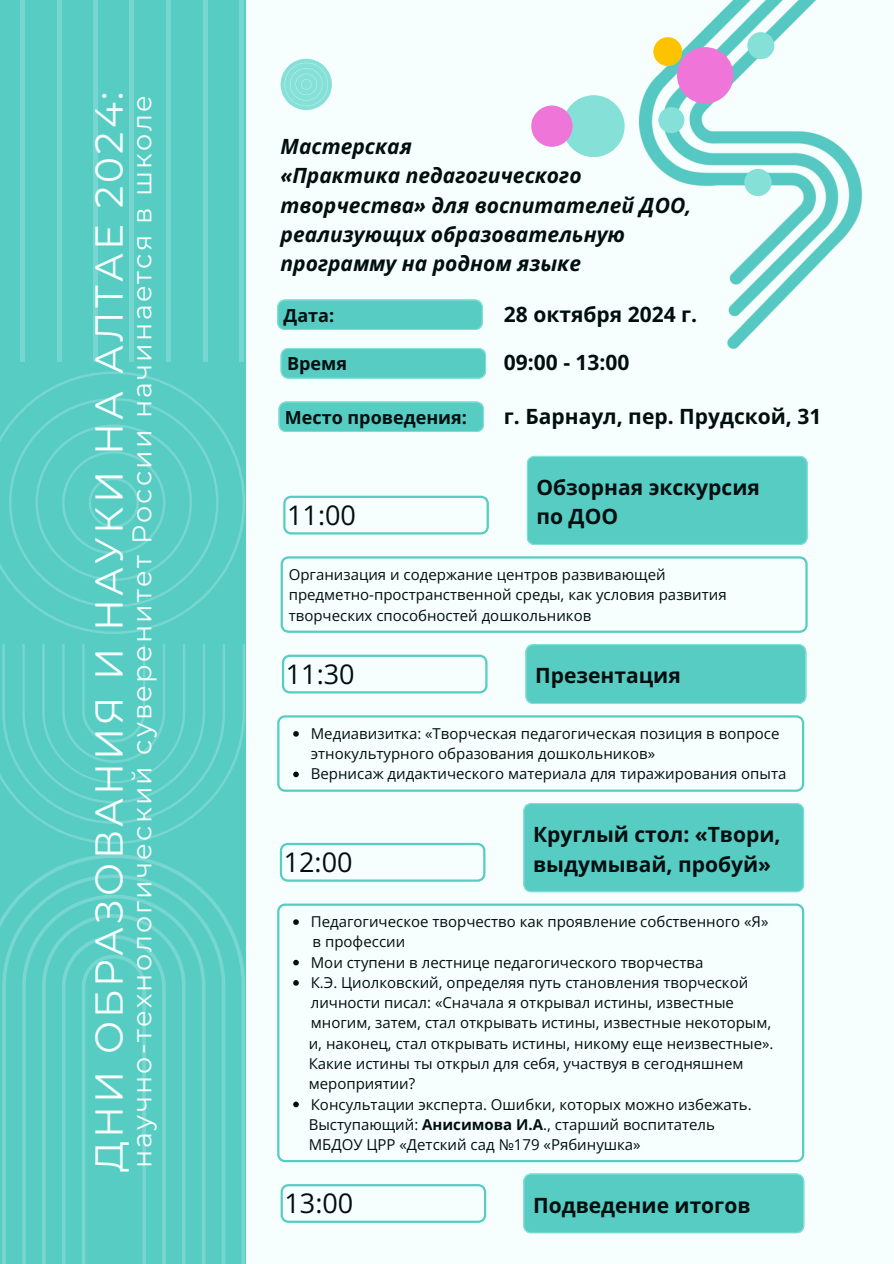
<style>
.page{position:relative;width:894px;height:1264px;background:#fff}
.page>*{position:absolute;margin:0;border:0;box-sizing:border-box;transform-origin:0 0}
.t1{font:39px "Montserrat";letter-spacing:.08em;color:#f7fffe}
.t2{font:27px "Montserrat";letter-spacing:.08em;color:#f7fffe}
.t3{font:27px "Open Sans";color:#000e0f}
.t4{font:700 21px/29.2px "Open Sans";color:#000e0f}
.t5{font:italic 700 21px/29.2px "Open Sans";color:#000e0f}
.t6{font:700 18px "Open Sans";color:#000e0f}
.t7{font:15px/20.2px "Open Sans";color:#000e0f}
.s1{font-weight:700}
</style>
<div class="page">
<div style="left:0;top:0;width:893px;height:1263px;background:#f7fffe"></div>
<div style="left:0;top:0;width:245px;height:1263px;background:#56ccc3"></div>
<svg style="left:0;top:854px;width:245px;height:409px"></svg>
<svg style="left:0;top:371px;width:245px;height:262px"></svg>
<svg style="left:0;top:644px;width:245px;height:200px"></svg>
<div style="left:20px;top:0;width:5px;height:362px;background:#77d6cf"></div>
<hr style="left:57px;top:0;width:4px;height:362px;background:#77d6cf">
<div style="left:93px;top:0;width:5px;height:362px;background:#77d6cf"></div>
<hr style="left:130px;top:0;width:4px;height:362px;background:#77d6cf">
<hr style="left:166px;top:0;width:4px;height:362px;background:#77d6cf">
<hr style="left:203px;top:0;width:4px;height:362px;background:#77d6cf">
<div style="left:239px;top:0;width:5px;height:362px;background:#77d6cf"></div>
<svg style="left:280px;top:58px;width:52px;height:52px"></svg>
<div style="left:562px;top:95px;width:62px;height:62px;background:#85e0d7;border-radius:50%"></div>
<div style="left:531px;top:105px;width:41px;height:42px;background:#ef75d9;border-radius:50%"></div>
<img style="left:639px;top:0;width:222px;height:348px">
<div style="left:744px;top:169px;width:27px;height:27px;background:#85e0d7;border-radius:50%"></div>
<div style="left:747px;top:32px;width:27px;height:27px;background:#85e0d7;border-radius:50%"></div>
<div style="left:658px;top:107px;width:26px;height:26px;background:#85e0d7;border-radius:50%"></div>
<div style="left:676px;top:47px;width:57px;height:57px;background:#ef75d9;border-radius:50%"></div>
<div style="left:653px;top:37px;width:29px;height:29px;background:#fdc300;border-radius:50%"></div>
<svg style="left:280px;top:556px;width:527px;height:77px"></svg>
<svg style="left:280px;top:348px;width:206px;height:31px;background:#5bcec5"></svg>
<svg style="left:277px;top:299px;width:205px;height:31px;background:#5bcec5"></svg>
<svg style="left:278px;top:401px;width:206px;height:31px;background:#5ccec5"></svg>
<svg style="left:283px;top:495px;width:205px;height:39px"></svg>
<div style="left:526px;top:456px;width:281px;height:89px;background:#56ccc3"></div>
<svg style="left:277px;top:715px;width:527px;height:76px"></svg>
<svg style="left:277px;top:903px;width:526px;height:259px"></svg>
<svg style="left:293px;top:919px;width:6px;height:5px"></svg>
<svg style="left:293px;top:959px;width:6px;height:6px"></svg>
<svg style="left:293px;top:980px;width:6px;height:5px"></svg>
<svg style="left:293px;top:1101px;width:6px;height:6px"></svg>
<svg style="left:282px;top:654px;width:205px;height:39px"></svg>
<div style="left:525px;top:644px;width:281px;height:60px;background:#56ccc3"></div>
<svg style="left:280px;top:842px;width:205px;height:39px"></svg>
<div style="left:523px;top:803px;width:281px;height:89px;background:#56ccc3"></div>
<svg style="left:280px;top:1184px;width:206px;height:38px"></svg>
<div style="left:523px;top:1173px;width:281px;height:60px;background:#56ccc3"></div>
<p class="t1" style="left:85px;top:1172px;width:1082px;rotate:-90deg">ДНИ ОБРАЗОВАНИЯ И НАУКИ НА АЛТАЕ 2024:</p>
<p class="t2" style="left:125px;top:1167px;width:1073px;rotate:-90deg">научно-технологический суверенитет России начинается в школе</p>
<p class="t5" style="left:280px;top:131px;width:133px">Мастерская</p>
<h1 class="t5" style="left:280px;top:161px;width:412px">«Практика педагогического творчества» для воспитателей ДОО, реализующих образовательную программу на родном языке</h1>
<h3 class="t6" style="left:283px;top:302px;width:52px">Дата:</h3>
<p class="t4" style="left:503px;top:299px;width:195px">28 октября 2024 г.</p>
<p class="t4" style="left:503px;top:347px;width:127px">09:00 - 13:00</p>
<p class="t6" style="left:287px;top:351px;width:61px">Время</p>
<p class="t6" style="left:285px;top:404px;width:183px">Место проведения:</p>
<p class="t4" style="left:503px;top:401px;width:319px">г. Барнаул, пер. Прудской, 31</p>
<p class="t3" style="left:287px;top:496px;width:70px">11:00</p>
<p class="t4" style="left:536px;top:472px;width:225px">Обзорная экскурсия по ДОО</p>
<p class="t7" style="left:288px;top:564px;width:378px">Организация и содержание центров развивающей</p>
<p class="t7" style="left:288px;top:584px;width:439px">предметно-пространственной среды, как условия развития творческих способностей дошкольников</p>
<p class="t3" style="left:286px;top:654px;width:70px">11:30</p>
<p class="t4" style="left:535px;top:660px;width:147px">Презентация</p>
<p class="t7" style="left:311px;top:723px;width:470px">Медиавизитка: «Творческая педагогическая позиция в вопросе этнокультурного образования дошкольников»</p>
<h2 class="t7" style="left:311px;top:763px;width:477px">Вернисаж дидактического материала для тиражирования опыта</h2>
<p class="t3" style="left:284px;top:843px;width:70px">12:00</p>
<p class="t4" style="left:533px;top:819px;width:249px">Круглый стол: «Твори, выдумывай, пробуй»</p>
<p class="t7" style="left:311px;top:911px;width:459px">Педагогическое творчество как проявление собственного «Я»</p>
<p class="t7" style="left:312px;top:931px;width:94px">в профессии</p>
<p class="t7" style="left:311px;top:951px;width:394px">Мои ступени в лестнице педагогического творчества</p>
<h2 class="t7" style="left:311px;top:972px;width:462px">К.Э. Циолковский, определяя путь становления творческой личности писал: «Сначала я открывал истины, известные многим, затем, стал открывать истины, известные некоторым,</h2>
<p class="t7" style="left:308px;top:1032px;width:466px">и, наконец, стал открывать истины, никому еще неизвестные».</p>
<p class="t7" style="left:308px;top:1053px;width:436px">Какие истины ты открыл для себя, участвуя в сегодняшнем</p>
<p class="t7" style="left:308px;top:1073px;width:108px">мероприятии?</p>
<h2 class="t7" style="left:311px;top:1093px;width:442px">Консультации эксперта. Ошибки, которых можно избежать.</h2>
<p class="t7" style="left:308px;top:1113px;width:407px">Выступающий: <span class="s1">Анисимова И.А</span>., старший воспитатель</p>
<p class="t7" style="left:308px;top:1134px;width:333px">МБДОУ ЦРР «Детский сад №179 «Рябинушка»</p>
<p class="t3" style="left:284px;top:1184px;width:70px">13:00</p>
<p class="t4" style="left:533px;top:1189px;width:219px">Подведение итогов</p>
</div>
